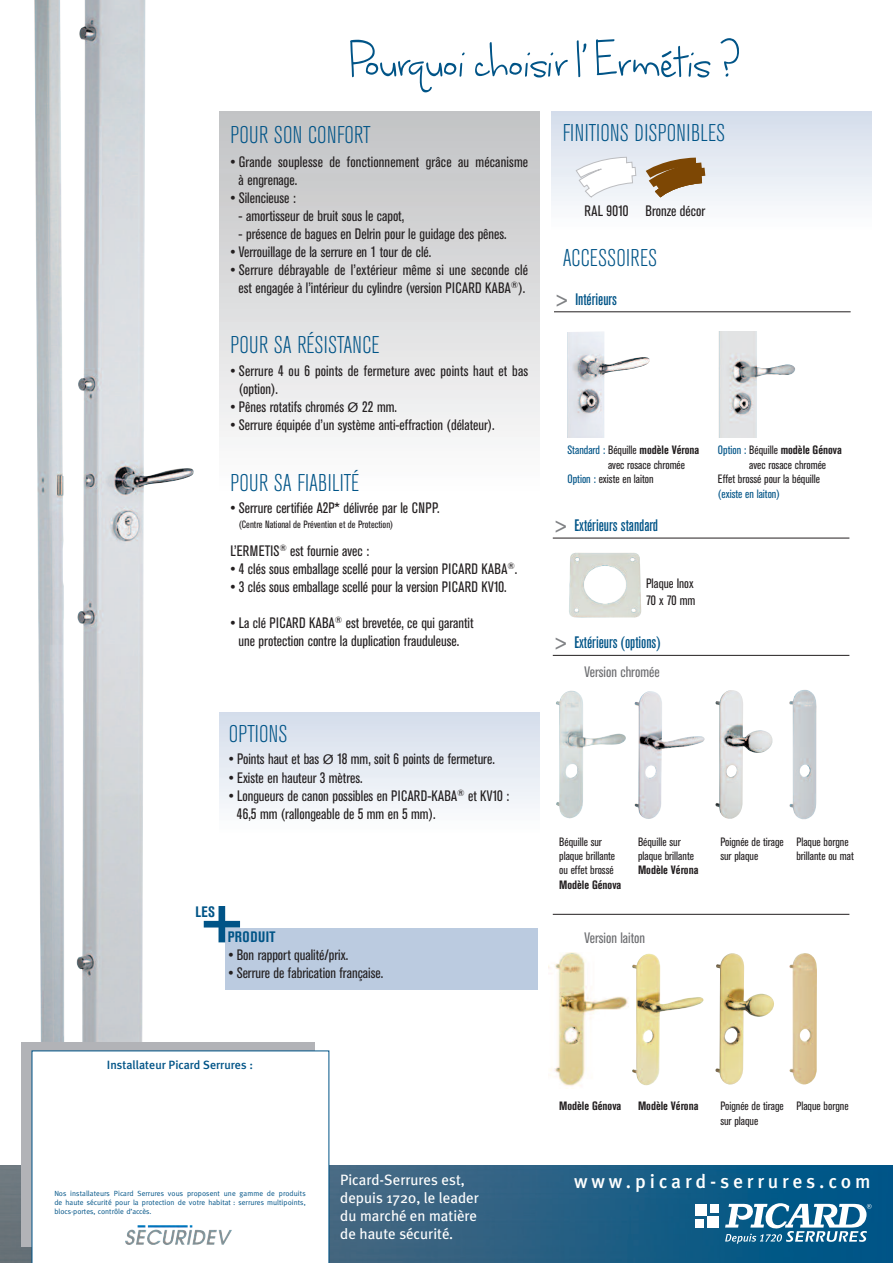
<style>
.page{position:relative;width:893px;height:1263px;background:#fff}
.page>*{position:absolute;margin:0;border:0;box-sizing:border-box;transform-origin:0 0}
.t1{font:700 condensed 83.1px "Akzidenz Grotesk BE";color:#005487}
.t2{font:74.1px "wherestarsshinethebrightest";color:#005487}
.t3{font:300 condensed 24px "Akzidenz Grotesk BE";letter-spacing:.01em;color:#005487}
.t4{font:500 19.35px "Meta";letter-spacing:.2em;color:#fff}
.t5{font:500 condensed 16.5px "Akzidenz Grotesk BE";color:#005487}
.t6{font:condensed 15px/18px "Akzidenz Grotesk BE";color:#231f20}
.t7{font:15px/18px "Meta Plus";color:#fff}
.t8{font:condensed 15px "Akzidenz Grotesk BE";color:#6c6d70}
.t9{font:700 condensed 15px "Akzidenz Grotesk BE";letter-spacing:.035em;color:#005487}
.t10{font:condensed 13.5px/16.2px "Akzidenz Grotesk BE";color:#231f20}
.t11{font:condensed 12px/14.4px "Akzidenz Grotesk BE";color:#231f20}
.t12{font:700 condensed 12px "Akzidenz Grotesk BE";color:#231f20}
.t13{font:500 12px "Meta Plus";color:#005487}
.t14{font:condensed 12px "Akzidenz Grotesk BE";color:#005487}
.t15{font:condensed 10.5px "Akzidenz Grotesk BE";color:#231f20}
.t16{font:7.5px/9px "Meta";color:#005487;text-align:justify}
.s1{font-stretch:normal;font-size:13.5px}
.s2{font-size:21px;color:#808285}
.s3{font-weight:400;color:#005487}
.s4{font-weight:400}
.s5{color:#005487}
</style>
<div class="page">
<img style="left:0;top:1165px;width:893px;height:98px">
<img style="left:34px;top:0;width:160px;height:1042px">
<div style="left:695px;top:1204px;width:12px;height:12px;background:#fff"></div>
<div style="left:710px;top:1204px;width:9px;height:8px;background:#fff"></div>
<div style="left:695px;top:1219px;width:9px;height:8px;background:#fff"></div>
<div style="left:707px;top:1216px;width:12px;height:11px;background:#fff"></div>
<svg style="left:725px;top:1203px;width:147px;height:41px"></svg>
<img style="left:569px;top:553px;width:72px;height:65px">
<div style="left:21px;top:1042px;width:294px;height:205px;background:#b2b3b7"></div>
<div style="left:32px;top:1050px;width:297px;height:213px;background:#fff"></div>
<img style="left:125px;top:1225px;width:107px;height:20px">
<div style="left:225px;top:928px;width:313px;height:61px;background:#bbcbe0"></div>
<img style="left:715px;top:690px;width:58px;height:129px">
<img style="left:556px;top:690px;width:70px;height:129px">
<img style="left:634px;top:691px;width:71px;height:128px">
<img style="left:789px;top:690px;width:28px;height:130px">
<hr style="left:553px;top:538px;width:296px;height:1px;background:#231f20">
<img style="left:567px;top:332px;width:83px;height:106px">
<img style="left:719px;top:331px;width:76px;height:107px">
<hr style="left:554px;top:311px;width:297px;height:1px;background:#231f20">
<hr style="left:553px;top:655px;width:296px;height:1px;background:#231f20">
<svg style="left:576px;top:154px;width:131px;height:47px"></svg>
<img style="left:715px;top:953px;width:59px;height:132px">
<img style="left:548px;top:952px;width:81px;height:137px">
<img style="left:632px;top:953px;width:72px;height:133px">
<img style="left:789px;top:953px;width:28px;height:131px">
<hr style="left:553px;top:914px;width:296px;height:1px;background:#231f20">
<h2 class="t2" style="left:351px;top:29px;width:391px">Pourquoi choisir l’Ermétis?</h2>
<h3 class="t3" style="left:230px;top:126px;width:142px">POUR SON CONFORT</h3>
<p class="t6" style="left:239px;top:154px;width:291px;text-indent:-8px">• Grande souplesse de fonctionnement grâce au mécanisme à engrenage.</p>
<p class="t6" style="left:230px;top:190px;width:67px">• Silencieuse :</p>
<p class="t6" style="left:239px;top:208px;width:167px">- amortisseur de bruit sous le capot,</p>
<p class="t6" style="left:239px;top:226px;width:270px">- présence de bagues en Delrin pour le guidage des pênes.</p>
<p class="t6" style="left:230px;top:244px;width:202px">• Verrouillage de la serrure en 1 tour de clé.</p>
<p class="t6" style="left:230px;top:262px;width:299px;text-align:center">• Serrure débrayable de l’extérieur même si une seconde clé est engagée à l’intérieur du cylindre (version PICARD KABA<sup>®</sup>).</p>
<h3 class="t3" style="left:230px;top:337px;width:151px">POUR SA RÉSISTANCE</h3>
<p class="t6" style="left:239px;top:363px;width:291px;text-indent:-8px">• Serrure 4 ou 6 points de fermeture avec points haut et bas (option).</p>
<p class="t6" style="left:230px;top:399px;width:168px">• Pênes rotatifs chromés <span class="s1">Ø</span> 22 mm.</p>
<p class="t6" style="left:230px;top:417px;width:266px">• Serrure équipée d’un système anti-effraction (délateur).</p>
<h3 class="t3" style="left:230px;top:474px;width:130px">POUR SA FIABILITÉ</h3>
<p class="t6" style="left:230px;top:500px;width:211px">• Serrure certifiée A2P* délivrée par le CNPP.</p>
<p class="t15" style="left:239px;top:520px;width:156px">(Centre National de Prévention et de Protection)</p>
<p class="t6" style="left:230px;top:543px;width:140px">L’ERMETIS<sup>®</sup> est fournie avec :</p>
<p class="t6" style="left:230px;top:561px;width:288px">• 4 clés sous emballage scellé pour la version PICARD KABA<sup>®</sup>.</p>
<p class="t6" style="left:230px;top:579px;width:278px">• 3 clés sous emballage scellé pour la version PICARD KV10.</p>
<p class="t6" style="left:230px;top:615px;width:245px;text-align:center">• La clé PICARD KABA<sup>®</sup> est brevetée, ce qui garantit une protection contre la duplication frauduleuse.</p>
<h3 class="t3" style="left:229px;top:725px;width:60px">OPTIONS</h3>
<p class="t6" style="left:229px;top:751px;width:268px">• Points haut et bas <span class="s1">Ø</span> 18 mm, soit 6 points de fermeture.</p>
<p class="t6" style="left:229px;top:769px;width:135px">• Existe en hauteur 3 mètres.</p>
<p class="t6" style="left:237px;top:787px;width:274px;text-indent:-8px">• Longueurs de canon possibles en PICARD-KABA<sup>®</sup> et KV10 :<br>46,5 mm (rallongeable de 5 mm en 5 mm).</p>
<h1 class="t1" style="left:201px;top:890px;width:43px">+</h1>
<p class="t9" style="left:196px;top:907px;width:21px">LES</p>
<p class="t9" style="left:228px;top:931px;width:49px">PRODUIT</p>
<p class="t6" style="left:228px;top:946px;width:121px">• Bon rapport qualité/prix.</p>
<p class="t6" style="left:228px;top:964px;width:156px">• Serrure de fabrication française.</p>
<h3 class="t3" style="left:563px;top:124px;width:164px">FINITIONS DISPONIBLES</h3>
<p class="t6" style="left:585px;top:203px;width:122px">RAL 9010 Bronze décor</p>
<h3 class="t3" style="left:563px;top:249px;width:96px">ACCESSOIRES</h3>
<p class="t5" style="left:557px;top:293px;width:62px"><span class="s2">&gt;</span> Intérieurs</p>
<p class="t12" style="left:567px;top:446px;width:133px"><span class="s3">Standard :</span> <span class="s4">Béquille</span> modèle Vérona</p>
<p class="t11" style="left:608px;top:458px;width:79px">avec rosace chromée</p>
<p class="t11" style="left:567px;top:473px;width:88px"><span class="s5">Option :</span> existe en laiton</p>
<p class="t5" style="left:556px;top:519px;width:104px"><span class="s2">&gt;</span> Extérieurs standard</p>
<p class="t10" style="left:646px;top:577px;width:51px">Plaque Inox<br>70 x 70 mm</p>
<p class="t5" style="left:556px;top:636px;width:106px"><span class="s2">&gt;</span> Extérieurs (options)</p>
<p class="t8" style="left:584px;top:666px;width:77px">Version chromée</p>
<p class="t12" style="left:718px;top:446px;width:125px"><span class="s3">Option :</span> <span class="s4">Béquille</span> modèle Génova</p>
<p class="t11" style="left:749px;top:458px;width:79px">avec rosace chromée</p>
<p class="t11" style="left:718px;top:473px;width:104px">Effet brossé pour la béquille</p>
<p class="t14" style="left:718px;top:489px;width:63px">(existe en laiton)</p>
<p class="t11" style="left:559px;top:835px;width:58px">Béquille sur plaque brillante ou effet brossé</p>
<p class="t12" style="left:559px;top:880px;width:64px">Modèle Génova</p>
<p class="t11" style="left:638px;top:835px;width:58px">Béquille sur plaque brillante</p>
<p class="t12" style="left:638px;top:866px;width:62px">Modèle Vérona</p>
<p class="t8" style="left:584px;top:933px;width:62px">Version laiton</p>
<p class="t11" style="left:720px;top:835px;width:65px">Poignée de tirage sur plaque</p>
<p class="t11" style="left:796px;top:835px;width:59px">Plaque borgne brillante ou mat</p>
<p class="t13" style="left:107px;top:1057px;width:148px">Installateur Picard Serrures :</p>
<p class="t16" style="left:54px;top:1188px;width:253px">Nos installateurs Picard Serrures vous proposent une gamme de produits de haute sécurité pour la protection de votre habitat : serrures multipoints, blocs-portes, contrôle d’accès.</p>
<p class="t7" style="left:340px;top:1170px;width:140px">Picard-Serrures est, depuis 1720, le leader du marché en matière de haute sécurité.</p>
<p class="t12" style="left:559px;top:1102px;width:64px">Modèle Génova</p>
<p class="t12" style="left:638px;top:1102px;width:62px">Modèle Vérona</p>
<p class="t11" style="left:720px;top:1100px;width:65px">Poignée de tirage sur plaque</p>
<p class="t11" style="left:796px;top:1100px;width:54px">Plaque borgne</p>
<p class="t4" style="left:574px;top:1170px;width:298px">www.picard-serrures.com</p>
</div>
